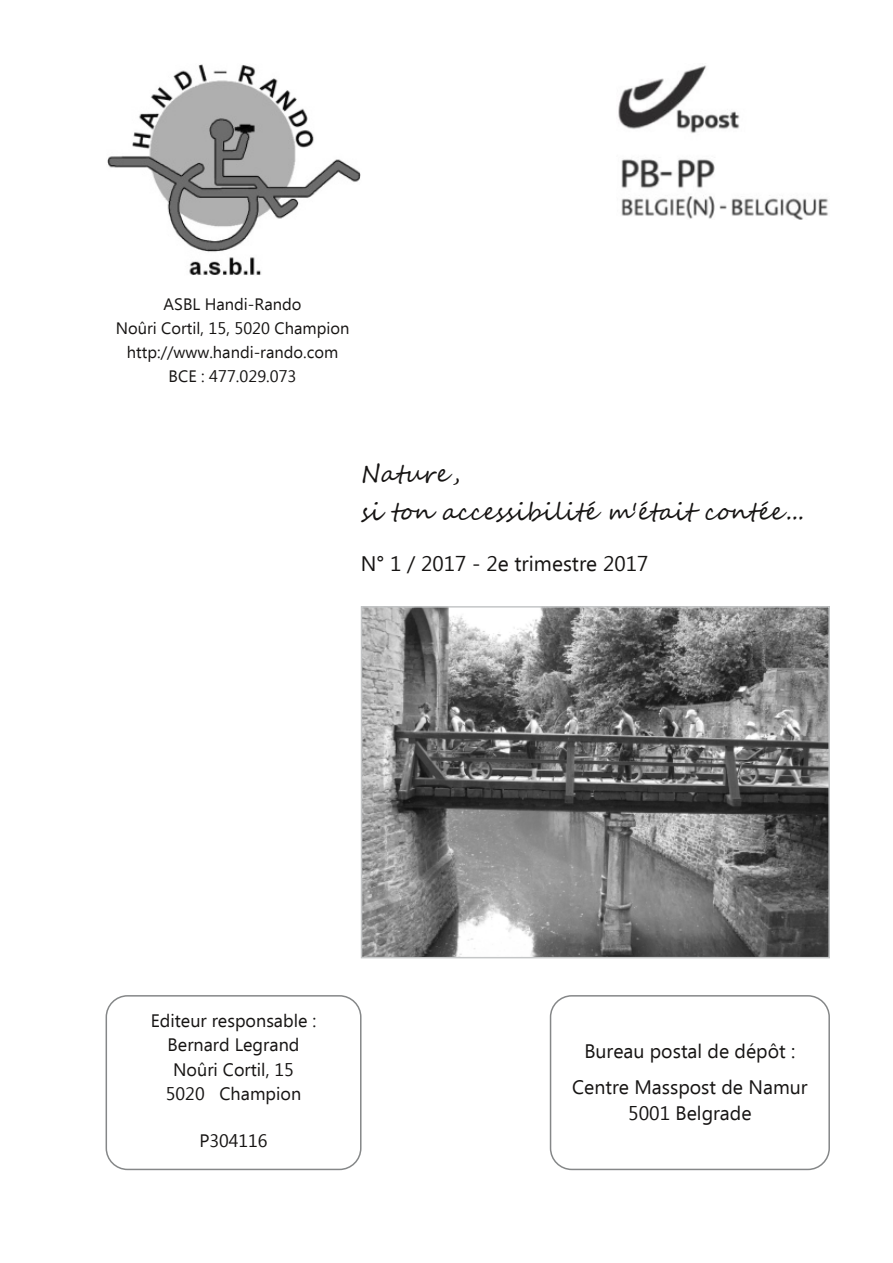
<style>
.page{position:relative;width:893px;height:1263px;background:#fff}
.page>*{position:absolute;margin:0;border:0;box-sizing:border-box;transform-origin:0 0}
.t1{font:24px/38px "Segoe Script";color:#161413}
.t2{font:21px "Ebrima";color:#161413}
.t3{font:19.5px/35.5px "Ebrima";color:#161413;text-align:center}
.t4{font:18px/24.5px "Ebrima";color:#161413;text-align:center}
.t5{font:16.5px/24px "Ebrima";color:#161413;text-align:center}
</style>
<div class="page">
<div style="left:550px;top:995px;width:280px;height:175px;border:2px solid #858788;border-radius:21px"></div>
<img style="left:618px;top:65px;width:210px;height:154px">
<img style="left:107px;top:64px;width:254px;height:211px">
<div style="left:106px;top:995px;width:255px;height:175px;border:2px solid #858788;border-radius:21px"></div>
<img style="left:364px;top:609px;width:463px;height:346px">
<div style="left:361px;top:606px;width:469px;height:352px;border:2px solid #c4c6c7"></div>
<p class="t5" style="left:116px;top:291px;width:235px">ASBL Handi-Rando<br>Noûri Cortil, 15, 5020 Champion http://www.handi-rando.com<br>BCE : 477.029.073</p>
<h1 class="t1" style="left:361px;top:456px;width:445px">Nature,<br>si ton accessibilité m'était contée...</h1>
<p class="t2" style="left:361px;top:549px;width:289px">N° 1 / 2017 - 2e trimestre 2017</p>
<p class="t4" style="left:151px;top:1007px;width:167px">Editeur responsable :<br>Bernard Legrand<br>Noûri Cortil, 15<br>5020 Champion</p>
<p class="t4" style="left:199px;top:1127px;width:70px">P304116</p>
<p class="t3" style="left:572px;top:1032px;width:237px">Bureau postal de dépôt :<br>Centre Masspost de Namur</p>
<p class="t3" style="left:628px;top:1094px;width:125px">5001 Belgrade</p>
</div>
